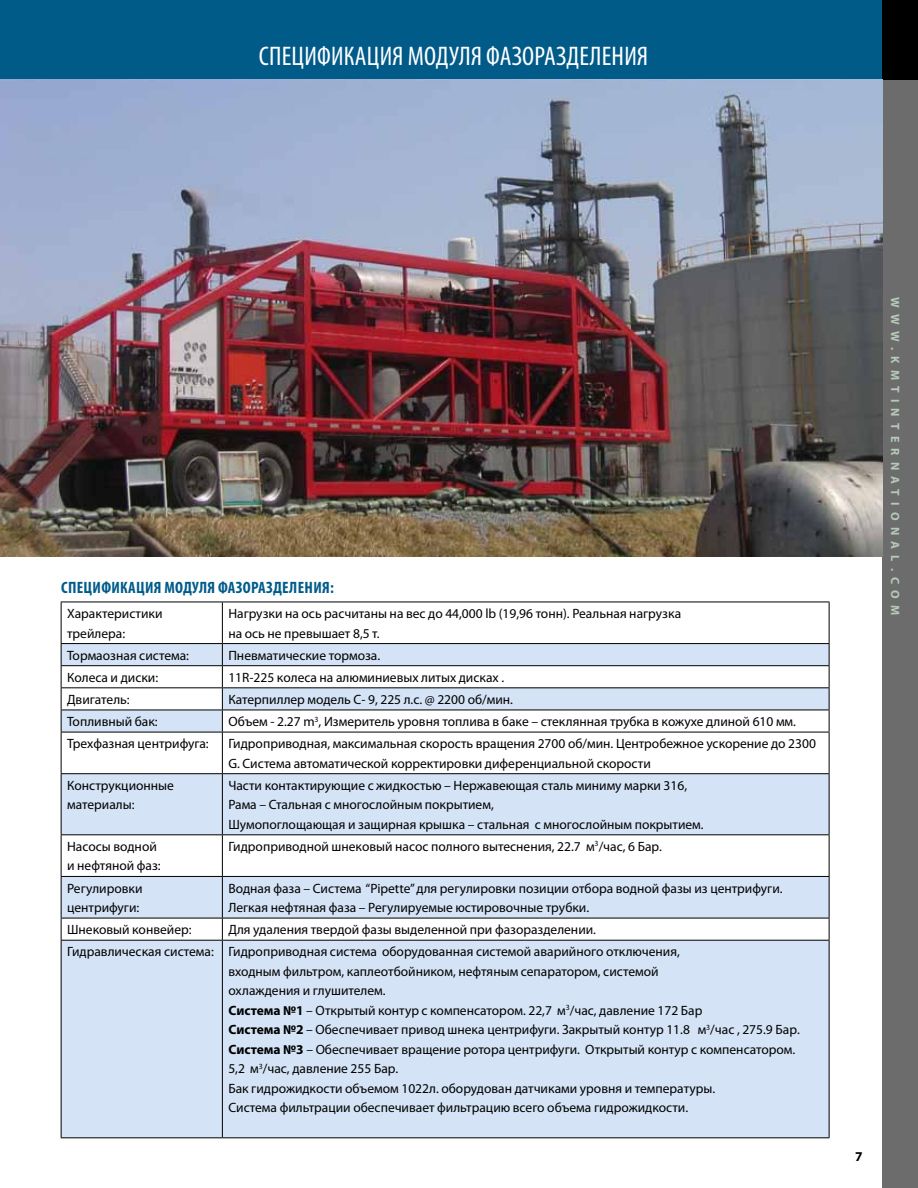
<style>
.page{position:relative;width:918px;height:1188px;background:#fff}
.page>*{position:absolute;margin:0;border:0;box-sizing:border-box;transform-origin:0 0}
.t1{font:condensed 27px "Myriad Pro";letter-spacing:.01em;color:#fff}
.t2{font:700 condensed 16.5px "Myriad Pro";letter-spacing:.02em;color:#005b89}
.t3{font:13.5px/19.5px "Myriad Pro";color:#000}
.t4{font:700 13.5px "Myriad Pro";color:#000}
.t5{font:700 12px "Myriad Pro";letter-spacing:.52em;color:#b5cab7}
.s1{font-weight:700}
</style>
<div class="page">
<div style="left:882px;top:80px;width:36px;height:1108px;background:#6d6c6d"></div>
<div style="left:0;top:0;width:882px;height:80px;background:#005b89"></div>
<div style="left:882px;top:0;width:36px;height:80px;background:#000"></div>
<img style="left:0;top:80px;width:882px;height:477px">
<svg style="left:62px;top:733px;width:767px;height:404px;fill:#d4e3f5"></svg>
<hr style="left:61px;top:602px;width:161px;height:1px;background:#000">
<hr style="left:61px;top:602px;width:1px;height:41px;background:#000">
<hr style="left:222px;top:602px;width:608px;height:1px;background:#000">
<hr style="left:222px;top:602px;width:1px;height:41px;background:#000">
<hr style="left:829px;top:602px;width:1px;height:41px;background:#000">
<hr style="left:61px;top:643px;width:161px;height:1px;background:#000">
<hr style="left:222px;top:643px;width:608px;height:1px;background:#000">
<svg style="left:61px;top:644px;width:769px;height:88px"></svg>
<hr style="left:61px;top:732px;width:161px;height:1px;background:#000">
<hr style="left:61px;top:732px;width:1px;height:41px;background:#000">
<hr style="left:222px;top:732px;width:608px;height:1px;background:#000">
<hr style="left:222px;top:732px;width:1px;height:41px;background:#000">
<hr style="left:829px;top:732px;width:1px;height:41px;background:#000">
<hr style="left:61px;top:773px;width:161px;height:1px;background:#000">
<hr style="left:61px;top:774px;width:1px;height:60px;background:#000">
<hr style="left:222px;top:773px;width:608px;height:1px;background:#000">
<hr style="left:222px;top:774px;width:1px;height:60px;background:#000">
<hr style="left:829px;top:774px;width:1px;height:60px;background:#000">
<hr style="left:61px;top:834px;width:161px;height:1px;background:#000">
<hr style="left:61px;top:835px;width:1px;height:41px;background:#000">
<hr style="left:222px;top:834px;width:608px;height:1px;background:#000">
<hr style="left:222px;top:835px;width:1px;height:41px;background:#000">
<hr style="left:829px;top:835px;width:1px;height:41px;background:#000">
<hr style="left:61px;top:876px;width:161px;height:1px;background:#000">
<hr style="left:61px;top:877px;width:1px;height:41px;background:#000">
<hr style="left:222px;top:876px;width:608px;height:1px;background:#000">
<hr style="left:222px;top:877px;width:1px;height:41px;background:#000">
<hr style="left:829px;top:877px;width:1px;height:41px;background:#000">
<hr style="left:61px;top:918px;width:161px;height:1px;background:#000">
<svg style="left:61px;top:918px;width:1px;height:22px"></svg>
<hr style="left:222px;top:918px;width:608px;height:1px;background:#000">
<svg style="left:222px;top:918px;width:1px;height:22px"></svg>
<svg style="left:829px;top:918px;width:1px;height:22px"></svg>
<hr style="left:61px;top:940px;width:161px;height:1px;background:#000">
<hr style="left:61px;top:941px;width:1px;height:196px;background:#000">
<hr style="left:222px;top:940px;width:608px;height:1px;background:#000">
<hr style="left:222px;top:941px;width:1px;height:196px;background:#000">
<hr style="left:829px;top:941px;width:1px;height:196px;background:#000">
<hr style="left:61px;top:1137px;width:161px;height:1px;background:#000">
<hr style="left:222px;top:1137px;width:608px;height:1px;background:#000">
<h1 class="t1" style="left:259px;top:39px;width:391px">Спецификация Модуля Фазоразделения</h1>
<p class="t2" style="left:61px;top:577px;width:274px">Сп ецифи кация Модуля Фазоразделения:</p>
<p class="t3" style="left:67px;top:604px;width:97px">Характеристики трейлера:</p>
<p class="t3" style="left:228px;top:604px;width:454px">Нагрузки на ось расчитаны на вес до 44,000 lb (19,96 тонн). Реальная нагрузка на ось не превышает 8,5 т.</p>
<p class="t3" style="left:67px;top:645px;width:123px">Тормаозная система:</p>
<p class="t3" style="left:228px;top:645px;width:153px">Пневматические тормоза.</p>
<p class="t3" style="left:67px;top:667px;width:93px">Колеса и диски:</p>
<p class="t3" style="left:228px;top:667px;width:277px">11R-225 колеса на алюминиевых литых дисках .</p>
<p class="t3" style="left:67px;top:689px;width:64px">Двигатель:</p>
<p class="t3" style="left:228px;top:689px;width:286px">Катерпиллер модель C- 9, 225 л.с. @ 2200 об/мин.</p>
<p class="t3" style="left:67px;top:712px;width:92px">Топливный бак:</p>
<p class="t3" style="left:228px;top:712px;width:569px">Объем - 2.27 m<sup>3</sup>, Измеритель уровня топлива в баке – стеклянная трубка в кожухе длиной 610 мм.</p>
<p class="t3" style="left:67px;top:734px;width:143px">Трехфазная центрифуга:</p>
<p class="t3" style="left:228px;top:734px;width:589px">Гидроприводная, максимальная скорость вращения 2700 об/мин. Центробежное ускорение до 2300<br>G. Система автоматической корректировки диференциальной скорости</p>
<p class="t3" style="left:67px;top:775px;width:108px">Конструкционные материалы:</p>
<p class="t3" style="left:228px;top:775px;width:477px">Части контактирующие с жидкостью – Нержавеющая сталь миниму марки 316,<br>Рама – Стальная с многослойным покрытием,<br>Шумопоглощающая и защирная крышка – стальная с многослойным покрытием.</p>
<p class="t3" style="left:67px;top:836px;width:95px">Насосы водной и нефтяной фаз:</p>
<p class="t3" style="left:228px;top:836px;width:435px">Гидроприводной шнековый насос полного вытеснения, 22.7 м<sup>3</sup>/час, 6 Бар.</p>
<p class="t3" style="left:67px;top:878px;width:77px">Регулировки центрифуги:</p>
<p class="t3" style="left:228px;top:878px;width:556px">Водная фаза – Система “Pipette” для регулировки позиции отбора водной фазы из центрифуги.<br>Легкая нефтяная фаза – Регулируемые юстировочные трубки.</p>
<p class="t3" style="left:67px;top:920px;width:126px">Шнековый конвейер:</p>
<p class="t3" style="left:67px;top:918px;width:614px;line-height:22.2px;text-indent:161px">Для удаления твердой фазы выделенной при фазоразделении.<br>Гидравлическая система: Гидроприводная система оборудованная системой аварийного отключения,</p>
<p class="t3" style="left:228px;top:961px;width:573px">входным фильтром, каплеотбойником, нефтяным сепаратором, системой<br>охлаждения и глушителем.<br><span class="s1">Система №1</span> – Открытый контур с компенсатором. 22,7 м<sup>3</sup>/час, давление 172 Бар<br><span class="s1">Система №2</span> – Обеспечивает привод шнека центрифуги. Закрытый контур 11.8 м<sup>3</sup>/час , 275.9 Бар.<br><span class="s1">Система №3</span> – Обеспечивает вращение ротора центрифуги. Открытый контур с компенсатором.<br>5,2 м<sup>3</sup>/час, давление 255 Бар.<br>Бак гидрожидкости объемом 1022л. оборудован датчиками уровня и температуры.<br>Система фильтрации обеспечивает фильтрацию всего объема гидрожидкости.</p>
<p class="t5" style="left:903px;top:297px;width:319px;rotate:90deg">WWW.kmtinternational.com</p>
<p class="t4" style="left:855px;top:1148px;width:9px">7</p>
</div>
